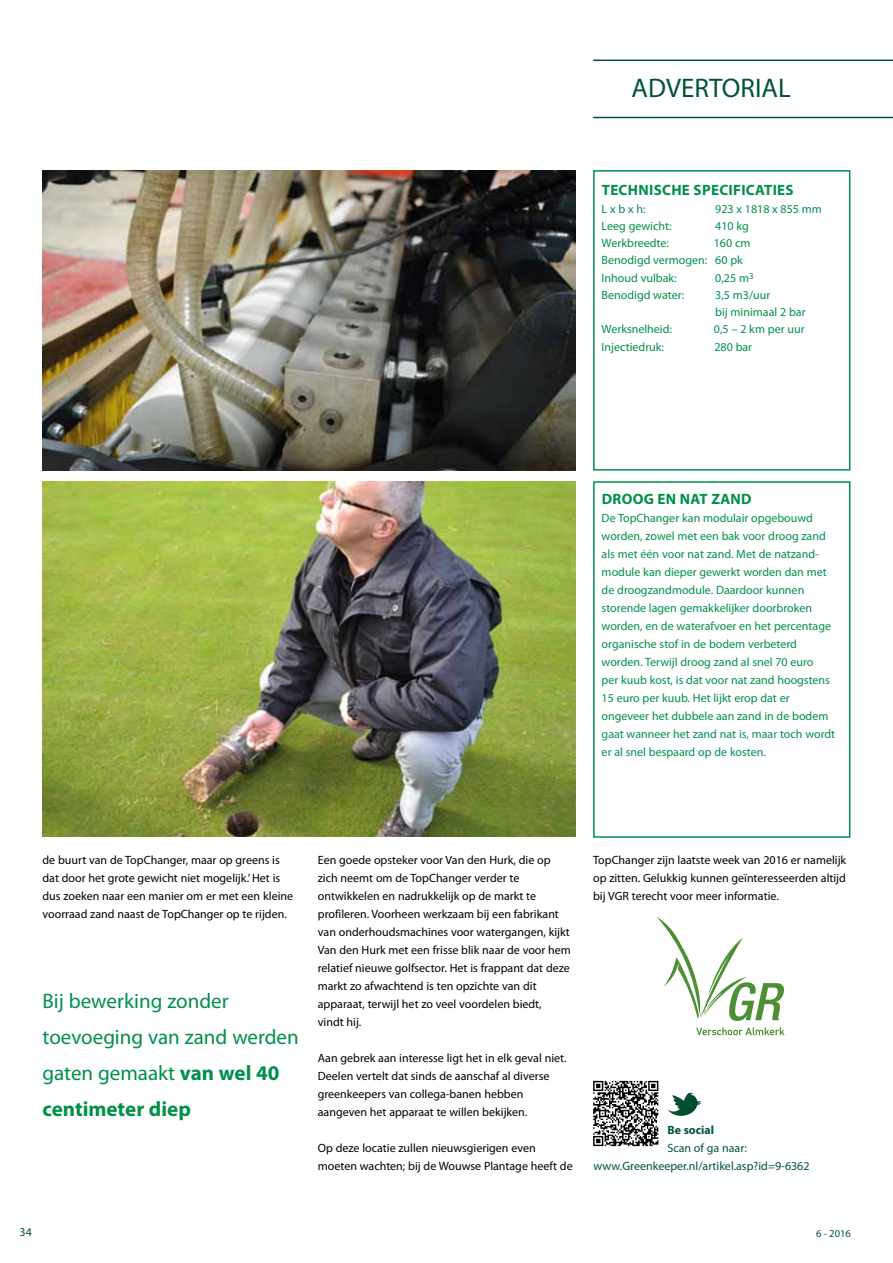
<style>
.page{position:relative;width:893px;height:1263px;background:#fff}
.page>*{position:absolute;margin:0;border:0;box-sizing:border-box;transform-origin:0 0}
.t1{font:27px "Myriad Pro";color:#00533d}
.t2{font:21px/36px "Myriad Pro";color:#00904a}
.t3{font:700 15px "Myriad Pro";letter-spacing:.02em;color:#00904a}
.t4{font:12px/18px "Myriad Pro";color:#000}
.t5{font:12px/18px "Myriad Pro";color:#00904a}
.t6{font:12px/18px "Myriad Pro";color:#00533d}
.t7{font:700 12px "Myriad Pro";color:#00533d}
.t8{font:10.5px "Myriad Pro";color:#00533d}
.s1{font-weight:700}
</style>
<div class="page">
<img style="left:43px;top:170px;width:532px;height:301px">
<div style="left:593px;top:170px;width:257px;height:301px;background:#fff;border:2px solid #00904a"></div>
<div style="left:593px;top:481px;width:257px;height:357px;background:#fff;border:2px solid #00904a"></div>
<img style="left:43px;top:481px;width:532px;height:355px">
<svg style="left:657px;top:917px;width:127px;height:104px"></svg>
<svg style="left:696px;top:1027px;width:89px;height:8px"></svg>
<hr style="left:593px;top:117px;width:300px;height:1px;background:#00533d">
<hr style="left:593px;top:60px;width:300px;height:1px;background:#00533d">
<svg style="left:593px;top:1081px;width:65px;height:65px"></svg>
<svg style="left:667px;top:1092px;width:34px;height:24px"></svg>
<h1 class="t1" style="left:632px;top:71px;width:161px">ADVERTORIAL</h1>
<p class="t3" style="left:602px;top:180px;width:19px">TECHN</p>
<p class="t3" style="left:649px;top:180px;width:23px">ISCHE</p>
<p class="t3" style="left:694px;top:180px;width:102px">SPECIFICATIES</p>
<p class="t5" style="left:602px;top:199px;width:45px">L x b x h:</p>
<p class="t5" style="left:715px;top:199px;width:108px">923 x 1818 x 855 mm</p>
<p class="t5" style="left:602px;top:217px;width:71px">Leeg gewicht:</p>
<p class="t5" style="left:715px;top:217px;width:35px">410 kg</p>
<p class="t5" style="left:602px;top:234px;width:69px">Werkbreedte:</p>
<p class="t5" style="left:602px;top:234px;width:150px;line-height:17.2px;text-indent:112px">160 cm<br>Benodigd vermogen: 60 pk<br>Inhoud vulbak:</p>
<p class="t5" style="left:715px;top:268px;width:40px">0,25 m<sup>3</sup></p>
<p class="t5" style="left:602px;top:286px;width:84px">Benodigd water:</p>
<p class="t5" style="left:715px;top:286px;width:92px;line-height:17.2px">3,5 m3/uur<br>bij minimaal 2 bar</p>
<p class="t5" style="left:602px;top:320px;width:72px">Werksnelheid:</p>
<p class="t5" style="left:714px;top:320px;width:92px">0,5 – 2 km per uur</p>
<p class="t5" style="left:602px;top:337px;width:64px">Injectiedruk:</p>
<p class="t5" style="left:714px;top:337px;width:39px">280 bar</p>
<p class="t3" style="left:602px;top:489px;width:88px">DROOG EN NAT</p>
<p class="t3" style="left:711px;top:489px;width:21px">ZAND</p>
<p class="t5" style="left:602px;top:509px;width:235px">De TopChanger kan modulair opgebouwd worden, zowel met een bak voor droog zand als met één voor nat zand. Met de natzand&shy;module kan dieper gewerkt worden dan met de droogzandmodule. Daardoor kunnen storende lagen gemakkelijker doorbroken worden, en de waterafvoer en het percentage organische stof in de bodem verbeterd worden. Terwijl droog zand al snel 70 euro<br>per kuub kost, is dat voor nat zand hoogstens 15 euro per kuub. Het lijkt erop dat er ongeveer het dubbele aan zand in de bodem gaat wanneer het zand nat is, maar toch wordt er al snel bespaard op de kosten.</p>
<p class="t4" style="left:43px;top:851px;width:252px">de buurt van de TopChanger, maar op greens is dat door het grote gewicht niet mogelijk.’ Het is dus zoeken naar een manier om er met een kleine voorraad zand naast de TopChanger op te rijden.</p>
<p class="t4" style="left:318px;top:851px;width:255px">Een goede opsteker voor Van den Hurk, die op zich neemt om de TopChanger verder te ontwikkelen en nadrukkelijk op de markt te profileren. Voorheen werkzaam bij een fabrikant van onderhoudsmachines voor watergangen, kijkt Van den Hurk met een frisse blik naar de voor hem relatief nieuwe golfsector. Het is frappant dat deze markt zo afwachtend is ten opzichte van dit apparaat, terwijl het zo veel voordelen biedt,<br>vindt hij.</p>
<p class="t4" style="left:318px;top:1049px;width:250px">Aan gebrek aan interesse ligt het in elk geval niet.<br>Deelen vertelt dat sinds de aanschaf al diverse greenkeepers van collega-banen hebben aangeven het apparaat te willen bekijken.</p>
<p class="t4" style="left:318px;top:1139px;width:256px">Op deze locatie zullen nieuwsgierigen even moeten wachten; bij de Wouwse Plantage heeft de</p>
<h2 class="t2" style="left:43px;top:983px;width:258px">Bij bewerking zonder toevoeging van zand werden gaten gemaakt <span class="s1">VAN WEL 40<br>CENTIMETER DIEP</span></h2>
<p class="t4" style="left:593px;top:851px;width:255px;text-align:justify">TopChanger zijn laatste week van 2016 er namelijk op zitten. Gelukkig kunnen geïnteresseerden altijd bij VGR terecht voor meer informatie.</p>
<p class="t7" style="left:667px;top:1122px;width:48px">BE SOCIAL</p>
<p class="t6" style="left:594px;top:1139px;width:217px;text-indent:74px">Scan of ga naar: www.Greenkeeper.nl/artikel.asp?id=9-6362</p>
<p class="t6" style="left:20px;top:1222px;width:14px">34</p>
<p class="t8" style="left:816px;top:1227px;width:36px">6 - 2016</p>
</div>
